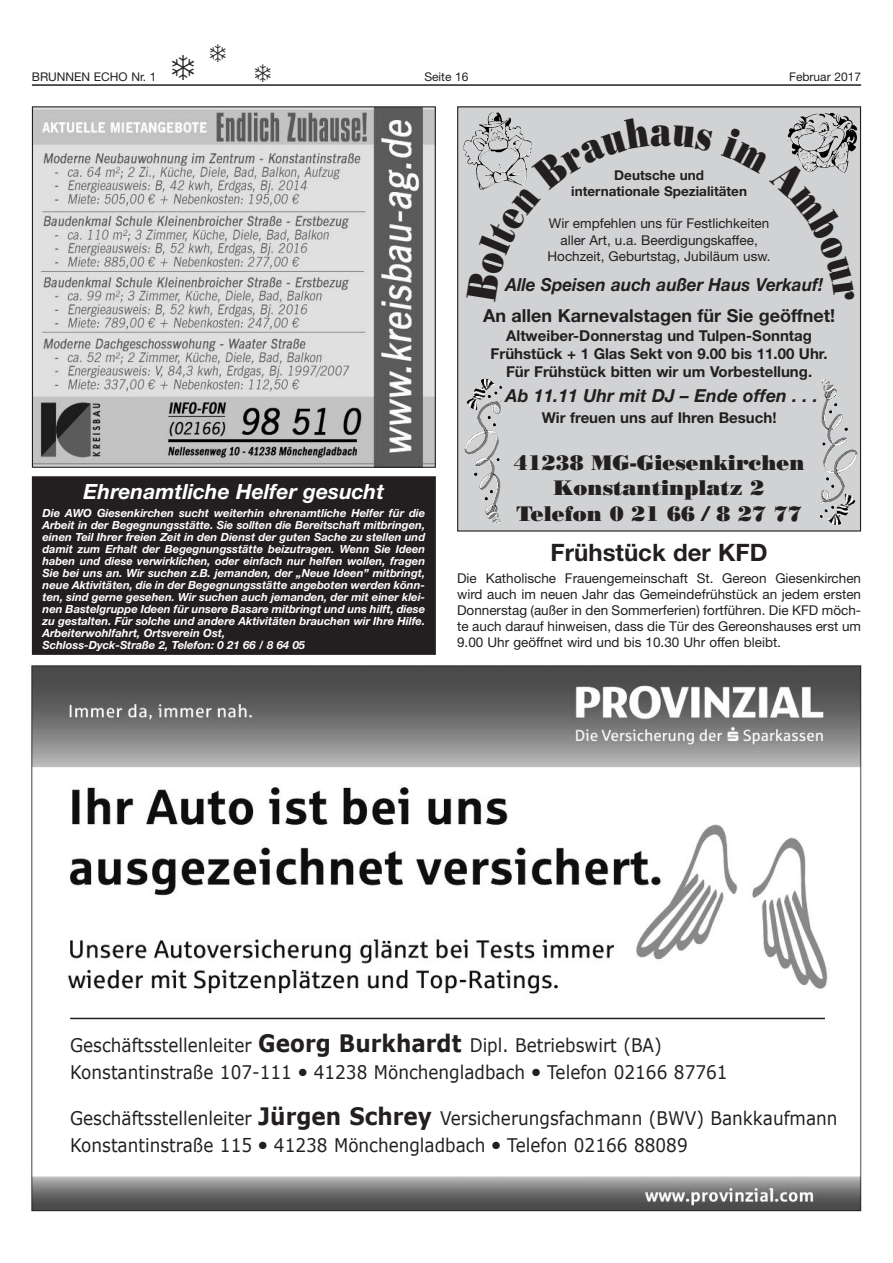
<style>
.page{position:relative;width:893px;height:1263px;background:#fff}
.page>*{position:absolute;margin:0;border:0;box-sizing:border-box;transform-origin:0 0}
.t1{font:700 24px "Helvetica Neue";color:#231f20}
.t2{font:21px/25.5px "Bodoni Poster";color:#231f20;text-align:center}
.t3{font:italic 700 21px "Helvetica Neue";color:#fff}
.t4{font:18.75px/27px "Verdana";color:#231f20;scale:.9 1}
.t5{font:700 18px "Helvetica Neue";color:#231f20}
.t6{font:italic 700 18px "Helvetica Neue";color:#231f20;scale:.95 1}
.t7{font:italic 700 18px "Helvetica Neue";color:#231f20}
.t8{font:700 15px/18px "Helvetica Neue";color:#231f20;text-align:center}
.t9{font:13.5px/15.9px "Helvetica Neue";color:#231f20;text-align:justify}
.t10{font:700 13.5px/16.2px "Helvetica Neue";color:#231f20;text-align:center}
.t11{font:12px "Helvetica Neue";color:#231f20}
.t12{font:italic 700 11.25px/12px "Helvetica Neue";color:#fff}
.s1{font-weight:700;font-size:24px}
</style>
<div class="page">
<hr style="left:32px;top:84px;width:829px;height:2px;background:#231f20">
<img style="left:34px;top:108px;width:400px;height:358px">
<div style="left:32px;top:106px;width:404px;height:362px;border:1px solid #231f20"></div>
<img style="left:31px;top:665px;width:831px;height:547px">
<div style="left:53px;top:1002px;width:795px;height:172px;background:#fff"></div>
<hr style="left:70px;top:1018px;width:755px;height:1px;background:#231f20">
<div style="left:33px;top:477px;width:402px;height:177px;background:#231f20"></div>
<div style="left:32px;top:476px;width:404px;height:179px;border:1px solid #231f20"></div>
<div style="left:458px;top:107px;width:402px;height:424px;background:#d1d2d4"></div>
<img style="left:793px;top:113px;width:25px;height:14px">
<img style="left:464px;top:378px;width:39px;height:147px">
<img style="left:819px;top:379px;width:38px;height:146px">
<svg style="left:466px;top:117px;width:66px;height:73px"></svg>
<svg style="left:787px;top:127px;width:68px;height:46px"></svg>
<p class="t11" style="left:32px;top:72px;width:126px">BRUNNEN ECHO Nr. 1</p>
<p class="t11" style="left:424px;top:72px;width:46px">Seite 16</p>
<p class="t11" style="left:789px;top:72px;width:73px">Februar 2017</p>
<h2 class="t3" style="left:84px;top:484px;width:302px">Ehrenamtliche Helfer gesucht</h2>
<p class="t12" style="left:43px;top:508px;width:384px">Die AWO Giesenkirchen sucht weiterhin ehrenamtliche Helfer für die Arbeit in der Begegnungsstätte. Sie sollten die Bereitschaft mitbringen, einen Teil Ihrer freien Zeit in den Dienst der guten Sache zu stellen und damit zum Erhalt der Begegnungsstätte beizutragen. Wenn Sie Ideen haben und diese verwirklichen, oder einfach nur helfen wollen, fragen Sie bei uns an. Wir suchen z.B. jemanden, der „Neue Ideen” mitbringt, neue Aktivitäten, die in der Begegnungsstätte angeboten werden könn&shy;ten, sind gerne gesehen. Wir suchen auch jemanden, der mit einer klei&shy;nen Bastelgruppe Ideen für unsere Basare mitbringt und uns hilft, diese zu gestalten. Für solche und andere Aktivitäten brauchen wir Ihre Hilfe.<br>Arbeiterwohlfahrt, Ortsverein Ost,<br>Schloss-Dyck-Straße 2, Telefon: 0 21 66 / 8 64 05</p>
<p class="t10" style="left:571px;top:168px;width:177px">Deutsche und internationale Spezialitäten</p>
<p class="t9" style="left:548px;top:217px;width:225px;text-align:center">Wir empfehlen uns für Festlichkeiten aller Art, u.a. Beerdigungskaffee,<br>Hochzeit, Geburtstag, Jubiläum usw.</p>
<h3 class="t6" style="left:505px;top:278px;width:336px">Alle Speisen auch außer Haus Verkauf!</h3>
<h3 class="t5" style="left:483px;top:309px;width:354px">An allen Karnevalstagen für Sie geöffnet!</h3>
<h3 class="t8" style="left:491px;top:328px;width:338px">Altweiber-Donnerstag und Tulpen-Sonntag<br>Frühstück + 1 Glas Sekt von 9.00 bis 11.00 Uhr.<br>Für Frühstück bitten wir um Vorbestellung.</h3>
<h3 class="t7" style="left:506px;top:389px;width:314px">Ab 11.11 Uhr mit DJ – Ende offen . . .</h3>
<h3 class="t8" style="left:542px;top:410px;width:236px">Wir freuen uns auf Ihren Besuch!</h3>
<h2 class="t2" style="left:514px;top:450px;width:292px">41238 MG-Giesenkirchen<br>Konstantinplatz 2<br>Telefon 0 21 66 / 8 27 77</h2>
<h1 class="t1" style="left:551px;top:544px;width:218px">Frühstück der KFD</h1>
<p class="t9" style="left:457px;top:572px;width:405px">Die Katholische Frauengemeinschaft St. Gereon Giesenkirchen wird auch im neuen Jahr das Gemeindefrühstück an jedem ersten Donnerstag (außer in den Sommerferien) fortführen. Die KFD möch&shy;te auch darauf hinweisen, dass die Tür des Gereonshauses erst um 9.00 Uhr geöffnet wird und bis 10.30 Uhr offen bleibt.</p>
<h3 class="t4" style="left:70px;top:1031px;width:732px">Geschäftsstellenleiter <span class="s1">Georg Burkhardt</span> Dipl. Betriebswirt (BA)<br>Konstantinstraße 107-111 41238 Mönchengladbach Telefon 02166 87761</h3>
<h3 class="t4" style="left:70px;top:1104px;width:854px">Geschäftsstellenleiter <span class="s1">Jürgen Schrey</span> Versicherungsfachmann (BWV) Bankkaufmann<br>Konstantinstraße 115 41238 Mönchengladbach Telefon 02166 88089</h3>
</div>
